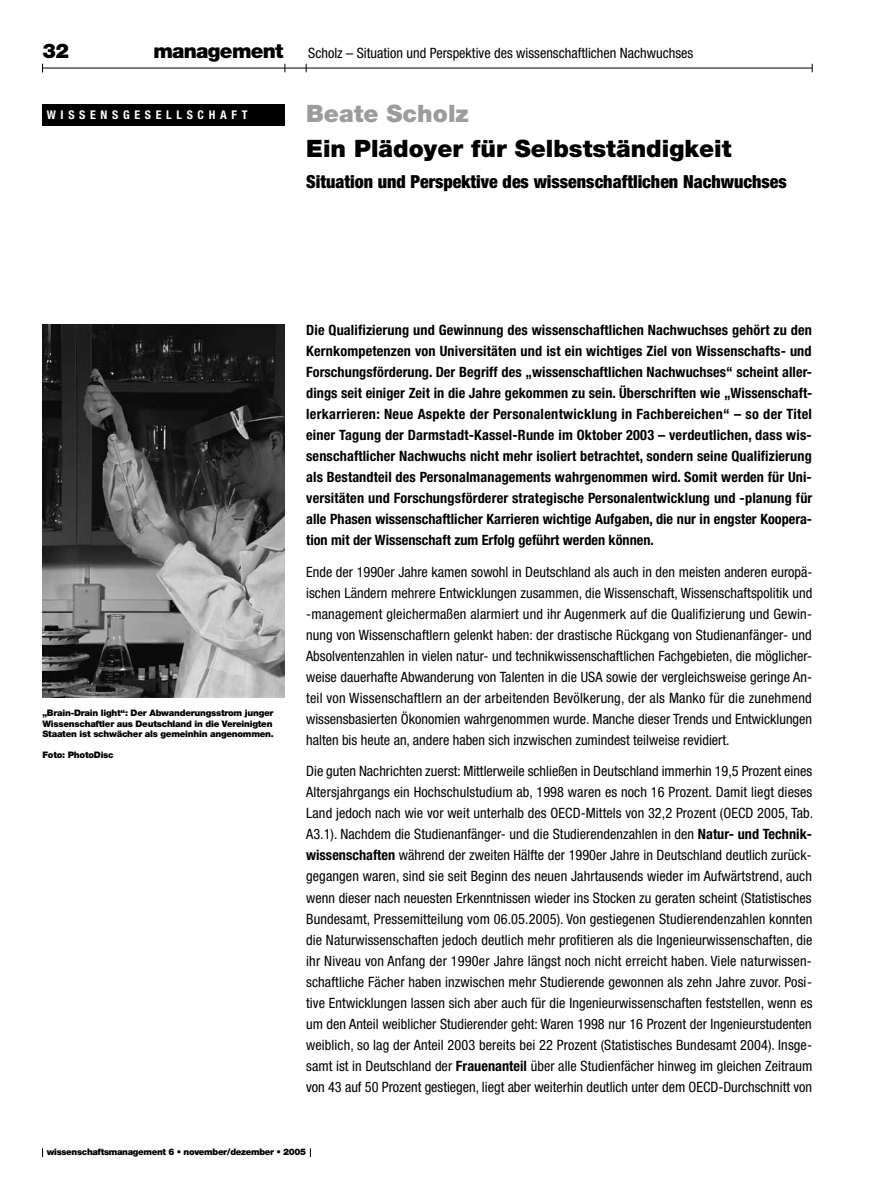
<style>
.page{position:relative;width:893px;height:1191px;background:#fff}
.page>*{position:absolute;margin:0;border:0;box-sizing:border-box;transform-origin:0 0}
.t1{font:900 24px "Helvetica Neue";color:#000}
.t2{font:900 24px "Helvetica Neue";color:#9c9c9d}
.t3{font:900 20.25px "Helvetica Neue";color:#000}
.t4{font:900 condensed 18px "Helvetica Neue";color:#000}
.t5{font:condensed 14.25px/21px "Helvetica Neue";color:#000;text-align:justify}
.t6{font:700 condensed 14.25px/21px "Helvetica Neue";color:#000;text-align:justify}
.t7{font:700 condensed 12px "Helvetica Neue";letter-spacing:.39em;color:#fff}
.t8{font:900 9px/10.5px "Helvetica Neue";letter-spacing:-.025em;color:#000}
.s1{font-weight:900;font-stretch:normal;font-size:20.25px}
.s2{font-weight:700}
</style>
<div class="page">
<hr style="left:43px;top:68px;width:769px;height:1px;background:#000">
<div style="left:43px;top:104px;width:242px;height:21px;background:#000"></div>
<img style="left:43px;top:324px;width:242px;height:373px">
<h2 class="t3" style="left:43px;top:39px;width:28px">32</h2>
<p class="t5" style="left:153px;top:42px;width:541px"><span class="s1">management</span> Scholz – Situation und Perspektive des wissenschaftlichen Nachwuchses</p>
<p class="t7" style="left:47px;top:108px;width:202px">WISSENSGESELLSCHAFT</p>
<h1 class="t2" style="left:306px;top:99px;width:164px">Beate Scholz</h1>
<h1 class="t1" style="left:306px;top:134px;width:427px">Ein Plädoyer für Selbstständigkeit</h1>
<p class="t4" style="left:306px;top:171px;width:482px">Situation und Perspektive des wissenschaftlichen Nachwuchses</p>
<p class="t8" style="left:43px;top:707px;width:233px">„Brain-Drain light“: Der Abwanderungsstrom junger<br>Wissenschaftler aus Deutschland in die Vereinigten<br>Staaten ist schwächer als gemeinhin angenommen.</p>
<p class="t8" style="left:43px;top:749px;width:73px">Foto: PhotoDisc</p>
<p class="t6" style="left:306px;top:319px;width:508px">Die Qualifizierung und Gewinnung des wissenschaftlichen Nachwuchses gehört zu den Kernkompetenzen von Universitäten und ist ein wichtiges Ziel von Wissenschafts- und Forschungsförderung. Der Begriff des „wissenschaftlichen Nachwuchses“ scheint aller&shy;dings seit einiger Zeit in die Jahre gekommen zu sein. Überschriften wie „Wissenschaft&shy;lerkarrieren: Neue Aspekte der Personalentwicklung in Fachbereichen“ – so der Titel einer Tagung der Darmstadt-Kassel-Runde im Oktober 2003 – verdeutlichen, dass wis&shy;senschaftlicher Nachwuchs nicht mehr isoliert betrachtet, sondern seine Qualifizierung als Bestandteil des Personalmanagements wahrgenommen wird. Somit werden für Uni&shy;versitäten und Forschungsförderer strategische Personalentwicklung und -planung für alle Phasen wissenschaftlicher Karrieren wichtige Aufgaben, die nur in engster Koopera&shy;tion mit der Wissenschaft zum Erfolg geführt werden können.</p>
<p class="t5" style="left:306px;top:561px;width:508px">Ende der 1990er Jahre kamen sowohl in Deutschland als auch in den meisten anderen europä&shy;ischen Ländern mehrere Entwicklungen zusammen, die Wissenschaft, Wissenschaftspolitik und -management gleichermaßen alarmiert und ihr Augenmerk auf die Qualifizierung und Gewin&shy;nung von Wissenschaftlern gelenkt haben: der drastische Rückgang von Studienanfänger- und Absolventenzahlen in vielen natur- und technikwissenschaftlichen Fachgebieten, die möglicher&shy;weise dauerhafte Abwanderung von Talenten in die USA sowie der vergleichsweise geringe An&shy;teil von Wissenschaftlern an der arbeitenden Bevölkerung, der als Manko für die zunehmend wissensbasierten Ökonomien wahrgenommen wurde. Manche dieser Trends und Entwicklungen halten bis heute an, andere haben sich inzwischen zumindest teilweise revidiert.</p>
<p class="t5" style="left:306px;top:761px;width:509px">Die guten Nachrichten zuerst: Mittlerweile schließen in Deutschland immerhin 19,5 Prozent eines Altersjahrgangs ein Hochschulstudium ab, 1998 waren es noch 16 Prozent. Damit liegt dieses Land jedoch nach wie vor weit unterhalb des OECD-Mittels von 32,2 Prozent (OECD 2005, Tab.<br>A3.1). Nachdem die Studienanfänger- und die Studierendenzahlen in den <span class="s2">Natur- und Technik&shy;wissenschaften</span> während der zweiten Hälfte der 1990er Jahre in Deutschland deutlich zurück&shy;gegangen waren, sind sie seit Beginn des neuen Jahrtausends wieder im Aufwärtstrend, auch wenn dieser nach neuesten Erkenntnissen wieder ins Stocken zu geraten scheint (Statistisches Bundesamt, Pressemitteilung vom 06.05.2005). Von gestiegenen Studierendenzahlen konnten die Naturwissenschaften jedoch deutlich mehr profitieren als die Ingenieurwissenschaften, die ihr Niveau von Anfang der 1990er Jahre längst noch nicht erreicht haben. Viele naturwissen&shy;schaftliche Fächer haben inzwischen mehr Studierende gewonnen als zehn Jahre zuvor. Posi&shy;tive Entwicklungen lassen sich aber auch für die Ingenieurwissenschaften feststellen, wenn es um den Anteil weiblicher Studierender geht: Waren 1998 nur 16 Prozent der Ingenieurstudenten weiblich, so lag der Anteil 2003 bereits bei 22 Prozent (Statistisches Bundesamt 2004). Insge&shy;samt ist in Deutschland der <span class="s2">Frauenanteil</span> über alle Studienfächer hinweg im gleichen Zeitraum von 43 auf 50 Prozent gestiegen, liegt aber weiterhin deutlich unter dem OECD-Durchschnitt von</p>
<p class="t8" style="left:47px;top:1146px;width:261px">wissenschaftsmanagement 6 • november/dezember • 2005</p>
</div>
